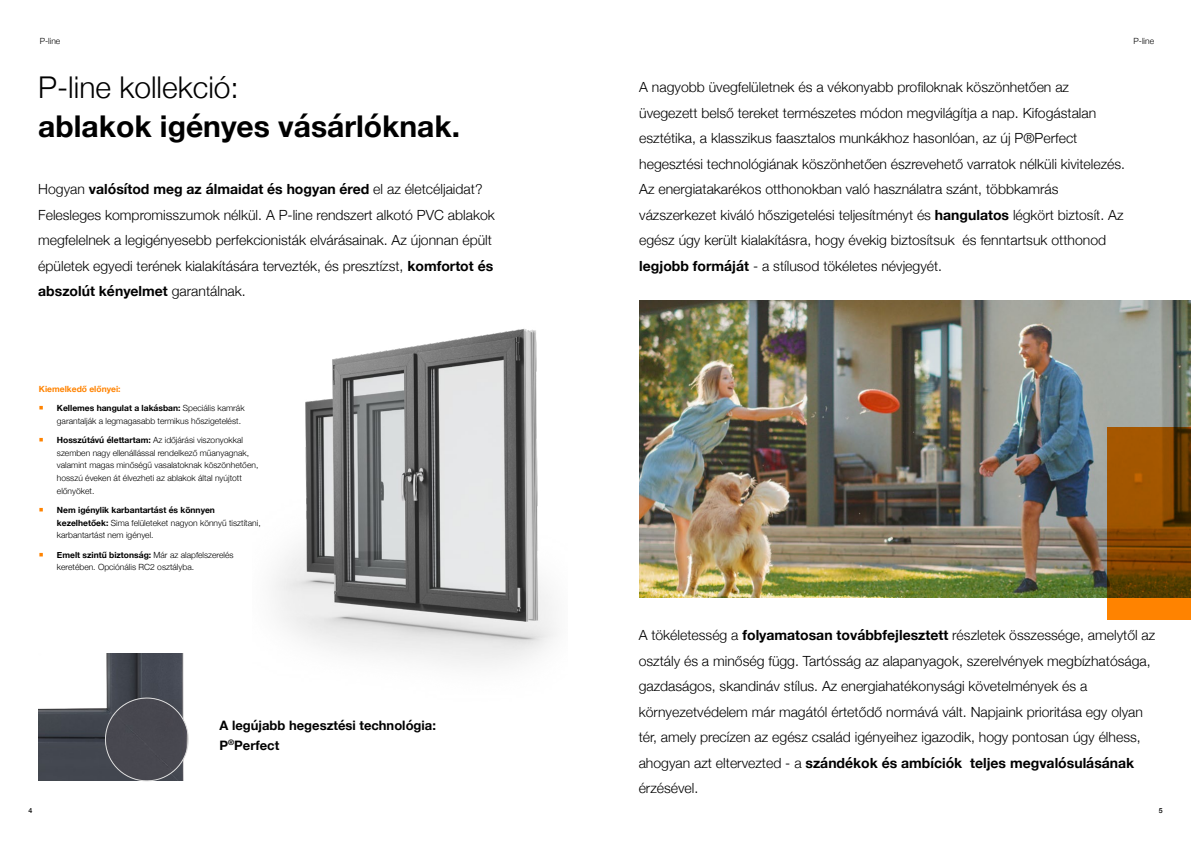
<style>
.page{position:relative;width:1191px;height:842px;background:#fff}
.page>*{position:absolute;margin:0;border:0;box-sizing:border-box;transform-origin:0 0}
.t1{font:700 30px "Helvetica Neue";color:#000}
.t2{font:300 30px "Helvetica Neue";color:#000}
.t3{font:300 14px/25.5px "Helvetica Neue";color:#000}
.t4{font:700 13px/20px "Helvetica Neue";color:#000}
.t5{font:300 8.5px/12.8px "Helvetica Neue";color:#000}
.t6{font:700 8.5px "Helvetica Neue";color:#ff8300}
.t7{font:500 7px "Helvetica Neue";color:#000}
.s1{font-weight:700}
</style>
<div class="page">
<img style="left:639px;top:300px;width:552px;height:297px">
<svg style="left:1107px;top:427px;width:84px;height:193px;background:#924e00"></svg>
<img style="left:274px;top:329px;width:282px;height:336px">
<img style="left:39px;top:653px;width:145px;height:128px">
<svg style="left:104px;top:696px;width:85px;height:86px;background:#57585f"></svg>
<p class="t5" style="left:40px;top:34px;width:22px">P-line</p>
<p class="t5" style="left:1133px;top:34px;width:22px">P-line</p>
<h1 class="t2" style="left:38px;top:64px;width:202px">P-line kollekció:</h1>
<h1 class="t1" style="left:38px;top:103px;width:423px">ablakok igényes vásárlóknak.</h1>
<p class="t3" style="left:38px;top:175px;width:458px">Hogyan <span class="s1">valósítod meg az álmaidat és hogyan éred</span> el az életcéljaidat?<br>Felesleges kompromisszumok nélkül. A P-line rendszert alkotó PVC ablakok megfelelnek a legigényesebb perfekcionisták elvárásainak. Az újonnan épült épületek egyedi terének kialakítására tervezték, és presztízst, <span class="s1">komfortot és abszolút kényelmet</span> garantálnak.</p>
<p class="t6" style="left:39px;top:382px;width:83px">Kiemelkedő előnyei:</p>
<p class="t5" style="left:57px;top:401px;width:189px"><span class="s1">Kellemes hangulat a lakásban:</span> Speciális kamrák garantalják a legmagasabb termikus hőszigetelést.</p>
<p class="t5" style="left:57px;top:433px;width:203px"><span class="s1">Hosszútávú élettartam:</span> Az időjárási viszonyokkal szemben nagy ellenállással rendelkező műanyagnak, valamint magas minőségű vasalatoknak köszönhetően, hosszú éveken át élvezheti az ablakok által nyújtott előnyöket.</p>
<p class="t5" style="left:57px;top:503px;width:205px"><span class="s1">Nem igénylik karbantartást és könnyen kezelhetőek:</span> Sima felületeket nagyon könnyű tisztítani, karbantartást nem igényel.</p>
<p class="t5" style="left:57px;top:547px;width:178px"><span class="s1">Emelt szintű biztonság:</span> Már az alapfelszerelés keretében. Opciónális RC2 osztályba.</p>
<p class="t4" style="left:219px;top:715px;width:218px">A legújabb hegesztési technológia:<br>P<sup>®</sup>Perfect</p>
<p class="t3" style="left:639px;top:73px;width:487px">A nagyobb üvegfelületnek és a vékonyabb profiloknak köszönhetően az üvegezett belső tereket természetes módon megvilágítja a nap. Kifogástalan esztétika, a klasszikus faasztalos munkákhoz hasonlóan, az új P®Perfect hegesztési technológiának köszönhetően észrevehető varratok nélküli kivitelezés.<br>Az energiatakarékos otthonokban való használatra szánt, többkamrás vázszerkezet kiváló hőszigetelési teljesítményt és <span class="s1">hangulatos</span> légkört biztosít. Az egész úgy került kialakításra, hogy évekig biztosítsuk és fenntartsuk otthonod <span class="s1">legjobb formáját</span> - a stílusod tökéletes névjegyét.</p>
<p class="t3" style="left:638px;top:622px;width:518px">A tökéletesség a <span class="s1">folyamatosan továbbfejlesztett</span> részletek összessége, amelytől az osztály és a minőség függ. Tartósság az alapanyagok, szerelvények megbízhatósága, gazdaságos, skandináv stílus. Az energiahatékonysági követelmények és a környezetvédelem már magától értetődő normává vált. Napjaink prioritása egy olyan tér, amely precízen az egész család igényeihez igazodik, hogy pontosan úgy élhess, ahogyan azt eltervezted - a <span class="s1">szándékok és ambíciók teljes megvalósulásának </span>érzésével.</p>
<p class="t7" style="left:28px;top:805px;width:5px">4</p>
<p class="t7" style="left:1158px;top:805px;width:5px">5</p>
</div>
